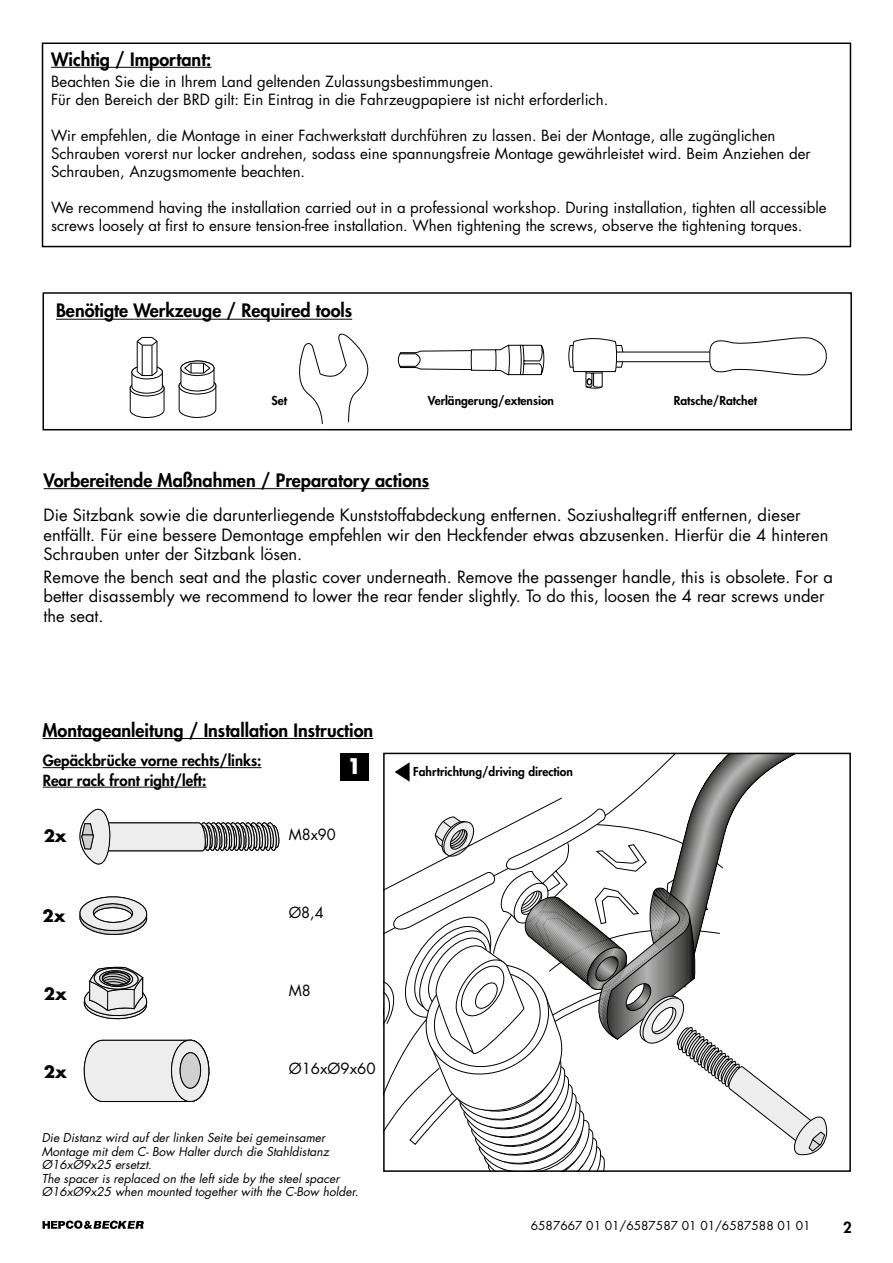
<style>
.page{position:relative;width:893px;height:1263px;background:#fff}
.page>*{position:absolute;margin:0;border:0;box-sizing:border-box;transform-origin:0 0}
.t1{font:700 21px "Futura Std";color:#fff}
.Headlines{font:800 18px "Futura Std";color:#000}
.t2{font:16.5px/19.5px "Futura Std";color:#000}
.t3{font:700 16.5px "Futura Std";color:#000}
.Fließtext{font:15px/18px "Futura Std";color:#000}
.t4{font:800 15px "Futura Std";color:#000}
.t5{font:italic 12px/13.5px "Futura Std";color:#000}
.t6{font:800 12px "Futura Std";color:#000}
.t7{font:12px "Futura Std";color:#000}
</style>
<div class="page">
<svg style="left:43px;top:1220px;width:101px;height:9px"></svg>
<div style="left:42px;top:43px;width:809px;height:204px;border:2px solid #000"></div>
<div style="left:43px;top:292px;width:809px;height:138px;border:2px solid #000"></div>
<hr style="left:51px;top:67px;width:160px;height:1px;background:#000">
<hr style="left:44px;top:488px;width:385px;height:1px;background:#000">
<svg style="left:299px;top:333px;width:70px;height:92px"></svg>
<svg style="left:178px;top:360px;width:39px;height:58px"></svg>
<svg style="left:129px;top:337px;width:36px;height:82px"></svg>
<hr style="left:56px;top:319px;width:296px;height:1px;background:#000">
<svg style="left:397px;top:344px;width:148px;height:31px"></svg>
<div style="left:612px;top:352px;width:101px;height:10px;border:1px solid #000"></div>
<svg style="left:568px;top:338px;width:55px;height:51px"></svg>
<svg style="left:709px;top:337px;width:118px;height:39px"></svg>
<div style="left:340px;top:753px;width:29px;height:27px;background:#000"></div>
<hr style="left:43px;top:767px;width:219px;height:1px;background:#000">
<hr style="left:43px;top:787px;width:163px;height:1px;background:#000">
<hr style="left:43px;top:738px;width:330px;height:1px;background:#000">
<svg style="left:384px;top:753px;width:466px;height:418px"></svg>
<svg style="left:83px;top:967px;width:65px;height:53px"></svg>
<div style="left:102px;top:972px;width:28px;height:13px;border:1px solid #000;border-radius:50%"></div>
<svg style="left:79px;top:896px;width:69px;height:39px"></svg>
<svg style="left:79px;top:808px;width:201px;height:57px"></svg>
<svg style="left:83px;top:1039px;width:127px;height:63px;background:#dbdbdb"></svg>
<p class="Headlines" style="left:51px;top:47px;width:162px">Wichtig / Important:</p>
<p class="Fließtext" style="left:51px;top:73px;width:444px">Beachten Sie die in Ihrem Land geltenden Zulassungsbestimmungen.</p>
<p class="Fließtext" style="left:51px;top:91px;width:559px">Für den Bereich der BRD gilt: Ein Eintrag in die Fahrzeugpapiere ist nicht erforderlich.</p>
<p class="Fließtext" style="left:51px;top:127px;width:761px">Wir empfehlen, die Montage in einer Fachwerkstatt durchführen zu lassen. Bei der Montage, alle zugänglichen<br>Schrauben vorerst nur locker andrehen, sodass eine spannungsfreie Montage gewährleistet wird. Beim Anziehen der<br>Schrauben, Anzugsmomente beachten.</p>
<p class="Fließtext" style="left:51px;top:199px;width:777px">We recommend having the installation carried out in a professional workshop. During installation, tighten all accessible screws loosely at first to ensure tension-free installation. When tightening the screws, observe the tightening torques.</p>
<p class="Headlines" style="left:56px;top:299px;width:298px">Benötigte Werkzeuge / Required tools</p>
<p class="t6" style="left:271px;top:393px;width:17px">Set</p>
<p class="t6" style="left:428px;top:393px;width:128px">Verlängerung/extension</p>
<p class="t6" style="left:674px;top:393px;width:85px">Ratsche/Ratchet</p>
<p class="Headlines" style="left:44px;top:469px;width:387px">Vorbereitende Maßnahmen / Preparatory actions</p>
<p class="t2" style="left:44px;top:506px;width:786px">Die Sitzbank sowie die darunterliegende Kunststoffabdeckung entfernen. Soziushaltegriff entfernen, dieser entfällt. Für eine bessere Demontage empfehlen wir den Heckfender etwas abzusenken. Hierfür die 4 hinteren<br>Schrauben unter der Sitzbank lösen.</p>
<p class="t2" style="left:44px;top:567px;width:791px">Remove the bench seat and the plastic cover underneath. Remove the passenger handle, this is obsolete. For a better disassembly we recommend to lower the rear fender slightly. To do this, loosen the 4 rear screws under the seat.</p>
<p class="Headlines" style="left:43px;top:719px;width:332px">Montageanleitung / Installation Instruction</p>
<p class="t4" style="left:43px;top:751px;width:220px">Gepäckbrücke vorne rechts/links:</p>
<p class="t4" style="left:43px;top:771px;width:165px">Rear rack front right/left:</p>
<p class="t1" style="left:347px;top:752px;width:16px">1</p>
<p class="t3" style="left:44px;top:824px;width:25px">2x</p>
<p class="Fließtext" style="left:289px;top:826px;width:49px">M8x90</p>
<p class="t3" style="left:43px;top:905px;width:25px">2x</p>
<p class="Fließtext" style="left:289px;top:904px;width:36px">Ø8,4</p>
<p class="t3" style="left:44px;top:983px;width:25px">2x</p>
<p class="Fließtext" style="left:289px;top:982px;width:23px">M8</p>
<p class="t3" style="left:44px;top:1060px;width:25px">2x</p>
<p class="Fließtext" style="left:289px;top:1060px;width:88px">Ø16xØ9x60</p>
<p class="t5" style="left:42px;top:1131px;width:285px">Die Distanz wird auf der linken Seite bei gemeinsamer</p>
<p class="t5" style="left:42px;top:1145px;width:289px">Montage mit dem C- Bow Halter durch die Stahldistanz<br>Ø16xØ9x25 ersetzt.</p>
<p class="t5" style="left:42px;top:1172px;width:318px">The spacer is replaced on the left side by the steel spacer<br>Ø16xØ9x25 when mounted together with the C-Bow holder.</p>
<p class="t6" style="left:413px;top:764px;width:161px">Fahrtrichtung/driving direction</p>
<p class="t7" style="left:531px;top:1218px;width:281px">6587667 01 01/6587587 01 01/6587588 01 01</p>
<p class="t4" style="left:843px;top:1218px;width:10px">2</p>
</div>
